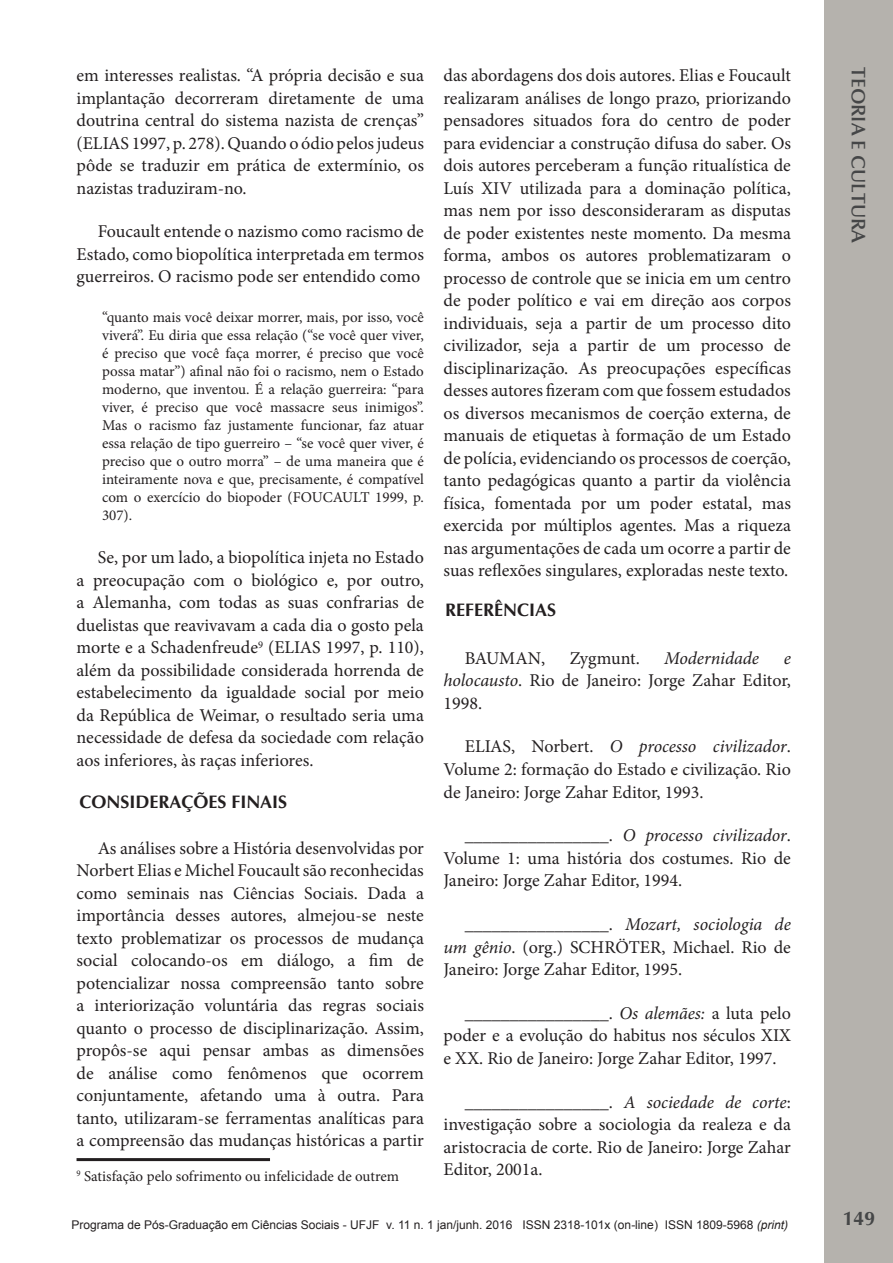
<style>
.page{position:relative;width:893px;height:1263px;background:#fff}
.page>*{position:absolute;margin:0;border:0;box-sizing:border-box;transform-origin:0 0}
.t1{font:600 19.5px "Optima";color:#454647}
.t2{font:700 19.5px "Optima LT Std";color:#454647}
.Texto_completo{font:18px/22.5px "Minion Pro";color:#231f20;text-align:justify}
.Subtítulo_artigo{font:700 18px "Optima LT Std";color:#231f20}
.Texto_completo-2{font:italic 18px "Minion Pro";letter-spacing:-.005em;color:#231f20}
.Texto_completo-3{font:15px/18px "Minion Pro";color:#231f20;text-align:justify}
.t3{font:12px "Arial";color:#231f20}
.s1{font-style:italic}
</style>
<div class="page">
<div style="left:825px;top:0;width:68px;height:1263px;background:#b5b2ad"></div>
<hr style="left:77px;top:1158px;width:193px;height:3px;background:#231f20">
<p class="Texto_completo" style="left:77px;top:64px;width:349px">em interesses realistas. “A própria decisão e sua implantação decorreram diretamente de uma doutrina central do sistema nazista de crenças” (ELIAS 1997, p. 278). Quando o ódio pelos judeus pôde se traduzir em prática de extermínio, os nazistas traduziram-no.</p>
<p class="Texto_completo" style="left:77px;top:220px;width:349px;text-indent:21px">Foucault entende o nazismo como racismo de Estado, como biopolítica interpretada em termos guerreiros. O racismo pode ser entendido como</p>
<p class="Texto_completo-3" style="left:102px;top:308px;width:323px">“quanto mais você deixar morrer, mais, por isso, você viverá”. Eu diria que essa relação (“se você quer viver, é preciso que você faça morrer, é preciso que você possa matar”) afinal não foi o racismo, nem o Estado moderno, que inventou. É a relação guerreira: “para viver, é preciso que você massacre seus inimigos”.<br>Mas o racismo faz justamente funcionar, faz atuar essa relação de tipo guerreiro – “se você quer viver, é preciso que o outro morra” – de uma maneira que é inteiramente nova e que, precisamente, é compatível com o exercício do biopoder (FOUCAULT 1999, p.<br>307).</p>
<p class="Texto_completo" style="left:77px;top:546px;width:349px;text-indent:21px">Se, por um lado, a biopolítica injeta no Estado a preocupação com o biológico e, por outro, a Alemanha, com todas as suas confrarias de duelistas que reavivavam a cada dia o gosto pela morte e a Schadenfreude<sup>9</sup> (ELIAS 1997, p. 110), além da possibilidade considerada horrenda de estabelecimento da igualdade social por meio da República de Weimar, o resultado seria uma necessidade de defesa da sociedade com relação aos inferiores, às raças inferiores.</p>
<p class="Subtítulo_artigo" style="left:80px;top:792px;width:209px">CONSIDERAÇÕES FINAIS</p>
<p class="Texto_completo" style="left:77px;top:837px;width:349px;text-indent:21px">As análises sobre a História desenvolvidas por Norbert Elias e Michel Foucault são reconhecidas como seminais nas Ciências Sociais. Dada a importância desses autores, almejou-se neste texto problematizar os processos de mudança social colocando-os em diálogo, a fim de potencializar nossa compreensão tanto sobre a interiorização voluntária das regras sociais quanto o processo de disciplinarização. Assim, propôs-se aqui pensar ambas as dimensões de análise como fenômenos que ocorrem conjuntamente, afetando uma à outra. Para tanto, utilizaram-se ferramentas analíticas para a compreensão das mudanças históricas a partir</p>
<p class="Texto_completo-3" style="left:77px;top:1167px;width:324px"><sup>9</sup> Satisfação pelo sofrimento ou infelicidade de outrem</p>
<p class="Texto_completo" style="left:443px;top:64px;width:349px">das abordagens dos dois autores. Elias e Foucault realizaram análises de longo prazo, priorizando pensadores situados fora do centro de poder para evidenciar a construção difusa do saber. Os dois autores perceberam a função ritualística de Luís XIV utilizada para a dominação política, mas nem por isso desconsideraram as disputas de poder existentes neste momento. Da mesma forma, ambos os autores problematizaram o processo de controle que se inicia em um centro de poder político e vai em direção aos corpos individuais, seja a partir de um processo dito civilizador, seja a partir de um processo de disciplinarização. As preocupações específicas desses autores fizeram com que fossem estudados os diversos mecanismos de coerção externa, de manuais de etiquetas à formação de um Estado de polícia, evidenciando os processos de coerção, tanto pedagógicas quanto a partir da violência física, fomentada por um poder estatal, mas exercida por múltiplos agentes. Mas a riqueza nas argumentações de cada um ocorre a partir de suas reflexões singulares, exploradas neste texto.</p>
<p class="Subtítulo_artigo" style="left:445px;top:600px;width:113px">REFERÊNCIAS</p>
<p class="Texto_completo" style="left:465px;top:647px;width:82px">BAUMAN,</p>
<p class="Texto_completo" style="left:570px;top:647px;width:72px">Zygmunt.</p>
<p class="Texto_completo-2" style="left:664px;top:646px;width:96px">Modernidade</p>
<p class="Texto_completo" style="left:443px;top:647px;width:349px;text-indent:340px"><span class="s1">e holocausto</span>. Rio de Janeiro: Jorge Zahar Editor, 1998.</p>
<p class="Texto_completo" style="left:443px;top:735px;width:349px;text-indent:21px">ELIAS, Norbert. <span class="s1">O processo civilizador</span>.<br>Volume 2: formação do Estado e civilização. Rio de Janeiro: Jorge Zahar Editor, 1993.</p>
<p class="Texto_completo" style="left:443px;top:824px;width:349px;text-indent:21px">________________. <span class="s1">O processo civilizador</span>.<br>Volume 1: uma história dos costumes. Rio de Janeiro: Jorge Zahar Editor, 1994.</p>
<p class="Texto_completo" style="left:443px;top:913px;width:349px;text-indent:21px">________________. <span class="s1">Mozart, sociologia de um gênio</span>. (org.) SCHRÖTER, Michael. Rio de Janeiro: Jorge Zahar Editor, 1995.</p>
<p class="Texto_completo" style="left:443px;top:1002px;width:349px;text-indent:21px">________________. <span class="s1">Os alemães:</span> a luta pelo poder e a evolução do habitus nos séculos XIX e XX. Rio de Janeiro: Jorge Zahar Editor, 1997.</p>
<p class="Texto_completo" style="left:443px;top:1091px;width:349px;text-indent:21px">________________. <span class="s1">A sociedade de corte</span>: investigação sobre a sociologia da realeza e da aristocracia de corte. Rio de Janeiro: Jorge Zahar Editor, 2001a.</p>
<p class="t3" style="left:71px;top:1217px;width:718px">Programa de Pós-Graduação em Ciências Sociais - UFJF v. 11 n. 1 jan/junh. 2016 ISSN 2318-101x (on-line) ISSN 1809-5968 <span class="s1">(print)</span></p>
<p class="t1" style="left:870px;top:67px;width:177px;rotate:90deg">TEORIA E CULTURA</p>
<p class="t2" style="left:843px;top:1207px;width:34px">149</p>
</div>
